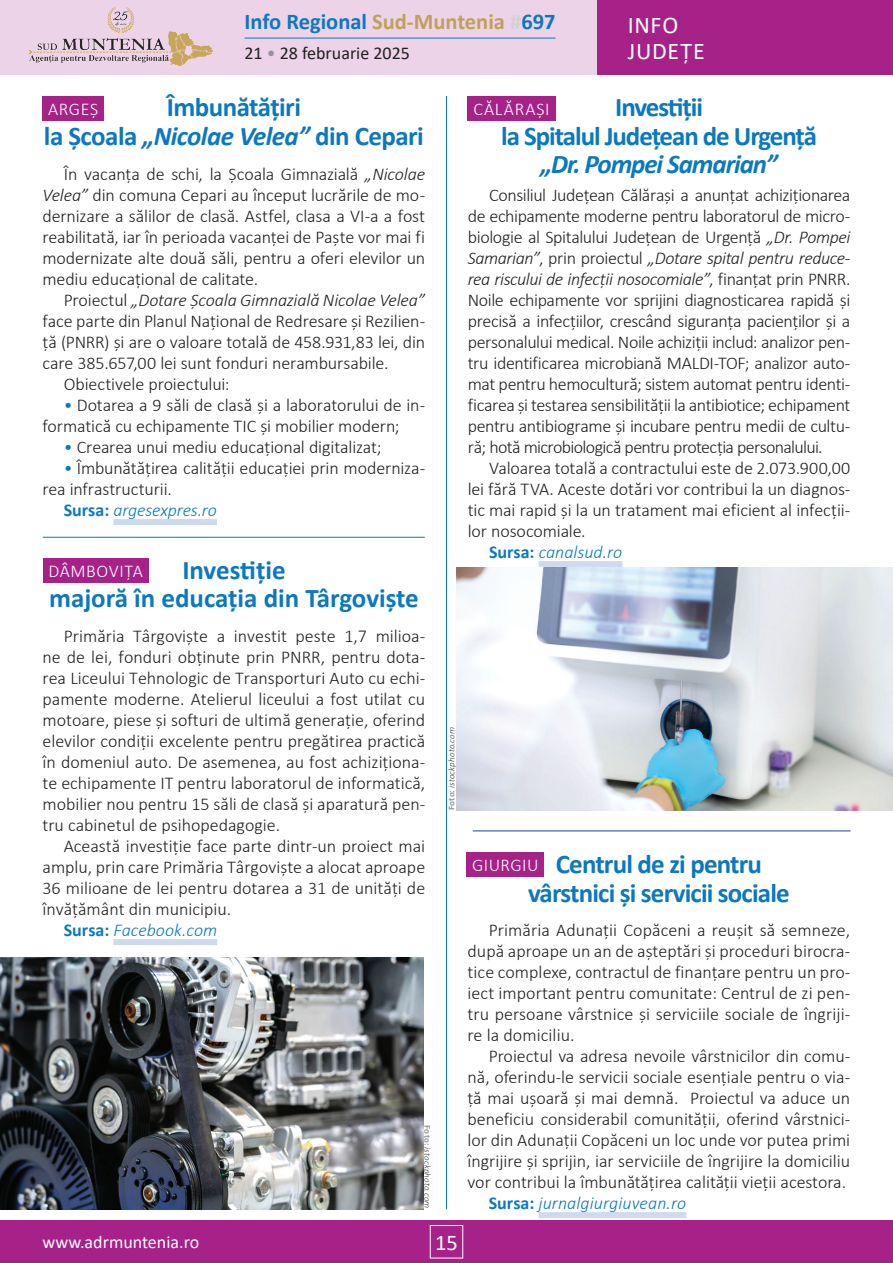
<style>
.page{position:relative;width:893px;height:1263px;background:#fff}
.page>*{position:absolute;margin:0;border:0;box-sizing:border-box;transform-origin:0 0}
.t1{font:700 27px/28.5px "Calibri";letter-spacing:-.03em;color:#0c78bf;text-align:center}
.t2{font:700 27px/28.5px "Calibri";color:#0c78bf;text-align:center}
.t3{font:italic 700 27px "Calibri";letter-spacing:-.04em;color:#0c78bf}
.t4{font:24px/25.5px "Calibri";letter-spacing:.03em;color:#fff}
.t5{font:700 22.5px "Calibri";color:#0c78bf}
.t6{font:22.5px "Calibri";color:#fff}
.t7{font:300 18px/21px "Calibri";color:#231f20;text-align:justify}
.t8{font:italic 300 18px "Calibri";color:#0c78bf}
.t9{font:italic 300 18px "Calibri";letter-spacing:-.01em;color:#231f20}
.t10{font:300 18px "Calibri";letter-spacing:.03em;color:#fff}
.t11{font:18px "Calibri";color:#fff}
.t12{font:18px "Calibri";color:#231f20}
.t13{font:300 18px "Calibri";letter-spacing:.06em;color:#fff}
.t14{font:italic 300 9px "Calibri";letter-spacing:.015em;color:#3e3e3f}
.s1{color:#bfa05c}
.s2{color:#d1d2d4}
.s3{color:#939598}
.s4{font-style:italic}
.s5{font-style:normal}
.s6{color:#0c78bf}
.s7{font-weight:700;font-style:normal}
.s8{font-weight:700;font-style:normal;color:#939598}
</style>
<div class="page">
<div style="left:0;top:0;width:893px;height:75px;background:#edd3e7"></div>
<div style="left:597px;top:0;width:296px;height:75px;background:#a72288"></div>
<div style="left:0;top:1220px;width:893px;height:43px;background:#a72288"></div>
<div style="left:430px;top:1225px;width:33px;height:33px;border:1px solid #fff"></div>
<hr style="left:244px;top:38px;width:311px;height:1px;background:#0c78bf">
<img style="left:28px;top:7px;width:185px;height:59px">
<div style="left:113px;top:519px;width:104px;height:6px;background:#cedaee"></div>
<hr style="left:446px;top:96px;width:1px;height:1113px;background:#0c78bf">
<div style="left:113px;top:939px;width:104px;height:6px;background:#cedaee"></div>
<div style="left:539px;top:561px;width:83px;height:6px;background:#cedaee"></div>
<div style="left:43px;top:96px;width:61px;height:24px;background:#a72288"></div>
<div style="left:468px;top:96px;width:88px;height:24px;background:#a72288"></div>
<div style="left:43px;top:559px;width:106px;height:24px;background:#a72288"></div>
<div style="left:466px;top:852px;width:78px;height:24px;background:#a72288"></div>
<div style="left:538px;top:1212px;width:148px;height:6px;background:#cedaee"></div>
<hr style="left:43px;top:537px;width:382px;height:1px;background:#0c78bf">
<hr style="left:473px;top:831px;width:377px;height:1px;background:#223f99">
<img style="left:0;top:957px;width:424px;height:252px">
<img style="left:457px;top:567px;width:436px;height:243px">
<p class="t5" style="left:244px;top:6px;width:313px">Info Regional <span class="s1">Sud-Muntenia</span> <span class="s2">#</span>697</p>
<p class="t12" style="left:244px;top:41px;width:167px">21 <span class="s3">•</span> 28 februarie 2025</p>
<h2 class="t4" style="left:628px;top:12px;width:79px">INFO<br>JUDEȚE</h2>
<h1 class="t1" style="left:44px;top:93px;width:382px">Îmbunătățiri<br>la Școala <span class="s4">„Nicolae Velea”</span> din Cepari</h1>
<h1 class="t1" style="left:501px;top:93px;width:317px">Investiții<br>la Spitalul Județean de Urgență</h1>
<h1 class="t3" style="left:540px;top:145px;width:239px">„Dr. Pompei Samarian”</h1>
<p class="t10" style="left:48px;top:98px;width:52px">ARGEȘ</p>
<p class="t13" style="left:473px;top:98px;width:78px">CĂLĂRAȘI</p>
<p class="t7" style="left:42px;top:163px;width:384px;text-indent:21px">În vacanța de schi, la Școala Gimnazială <span class="s4">„Nicolae Velea”</span> din comuna Cepari au început lucrările de mo&shy;dernizare a sălilor de clasă. Astfel, clasa a VI-a a fost reabilitată, iar în perioada vacanței de Paște vor mai fi modernizate alte două săli, pentru a oferi elevilor un mediu educațional de calitate.</p>
<p class="t9" style="left:64px;top:289px;width:363px"><span class="s5">Proiectul</span> „Dotare Școala Gimnazială Nicolae Velea”</p>
<p class="t7" style="left:42px;top:310px;width:384px">face parte din Planul Național de Redresare și Rezilien-</p>
<p class="t7" style="left:42px;top:331px;width:384px">ță (PNRR) și are o valoare totală de 458.931,83 lei, din</p>
<p class="t7" style="left:42px;top:352px;width:347px">care 385.657,00 lei sunt fonduri nerambursabile.</p>
<p class="t7" style="left:64px;top:373px;width:167px">Obiectivele proiectului:</p>
<p class="t7" style="left:42px;top:394px;width:384px;text-indent:21px"><span class="s6">•</span> Dotarea a 9 săli de clasă și a laboratorului de in&shy;formatică cu echipamente TIC și mobilier modern;</p>
<p class="t7" style="left:64px;top:436px;width:319px"><span class="s6">•</span> Crearea unui mediu educațional digitalizat;</p>
<p class="t7" style="left:64px;top:457px;width:363px"><span class="s6">•</span> Îmbunătățirea calității educației prin moderniza-</p>
<p class="t7" style="left:42px;top:478px;width:131px">rea infrastructurii.</p>
<p class="t8" style="left:64px;top:499px;width:155px"><span class="s7">Sursa:</span> argesexpres.ro</p>
<p class="t7" style="left:468px;top:184px;width:384px;text-indent:21px">Consiliul Județean Călărași a anunțat achiziționarea de echipamente moderne pentru laboratorul de micro&shy;biologie al Spitalului Județean de Urgență <span class="s4">„Dr. Pompei Samarian”</span>, prin proiectul <span class="s4">„Dotare spital pentru reduce&shy;rea riscului de infecții nosocomiale”</span>, finanțat prin PNRR.<br>Noile echipamente vor sprijini diagnosticarea rapidă și precisă a infecțiilor, crescând siguranța pacienților și a personalului medical. Noile achiziții includ: analizor pen&shy;tru identificarea microbiană MALDI-TOF; analizor auto&shy;mat pentru hemocultură; sistem automat pentru identi&shy;ficarea și testarea sensibilității la antibiotice; echipament pentru antibiograme și incubare pentru medii de cultu&shy;ră; hotă microbiologică pentru protecția personalului.</p>
<p class="t7" style="left:489px;top:457px;width:363px">Valoarea totală a contractului este de 2.073.900,00</p>
<p class="t7" style="left:468px;top:478px;width:384px">lei fără TVA. Aceste dotări vor contribui la un diagnos-</p>
<p class="t7" style="left:468px;top:499px;width:384px">tic mai rapid și la un tratament mai eficient al infecții-</p>
<p class="t7" style="left:468px;top:520px;width:119px">lor nosocomiale.</p>
<p class="t8" style="left:489px;top:541px;width:135px"><span class="s7">Sursa:</span> canalsud.ro</p>
<h1 class="t2" style="left:49px;top:555px;width:371px">Investiție<br>majoră în educația din Târgoviște</h1>
<p class="t10" style="left:49px;top:560px;width:96px">DÂMBOVIȚA</p>
<p class="t7" style="left:43px;top:625px;width:384px;text-indent:21px">Primăria Târgoviște a investit peste 1,7 milioa&shy;ne de lei, fonduri obținute prin PNRR, pentru dota&shy;rea Liceului Tehnologic de Transporturi Auto cu echi&shy;pamente moderne. Atelierul liceului a fost utilat cu motoare, piese și softuri de ultimă generație, oferind elevilor condiții excelente pentru pregătirea practică în domeniul auto. De asemenea, au fost achiziționa&shy;te echipamente IT pentru laboratorul de informatică, mobilier nou pentru 15 săli de clasă și aparatură pen&shy;tru cabinetul de psihopedagogie.</p>
<p class="t7" style="left:64px;top:835px;width:363px">Această investiție face parte dintr-un proiect mai</p>
<p class="t7" style="left:43px;top:856px;width:384px">amplu, prin care Primăria Târgoviște a alocat aproape</p>
<p class="t7" style="left:43px;top:877px;width:384px">36 milioane de lei pentru dotarea a 31 de unități de</p>
<p class="t7" style="left:43px;top:898px;width:190px">învățământ din municipiu.</p>
<p class="t8" style="left:64px;top:919px;width:155px"><span class="s7">Sursa:</span> Facebook.com</p>
<p class="t14" style="left:446px;top:810px;width:85px;rotate:-90deg"><span class="s8">Foto:</span> istockphoto.com</p>
<p class="t14" style="left:433px;top:1125px;width:85px;rotate:90deg"><span class="s8">Foto:</span> istockphoto.com</p>
<p class="t11" style="left:43px;top:1230px;width:158px">www.adrmuntenia.ro</p>
<p class="t6" style="left:435px;top:1226px;width:24px">15</p>
<h1 class="t1" style="left:528px;top:850px;width:263px">Centrul de zi pentru vârstnici și servicii sociale</h1>
<p class="t10" style="left:472px;top:854px;width:68px">GIURGIU</p>
<p class="t7" style="left:468px;top:919px;width:384px;text-indent:21px">Primăria Adunații Copăceni a reușit să semneze, după aproape un an de așteptări și proceduri birocra&shy;tice complexe, contractul de finanțare pentru un pro&shy;iect important pentru comunitate: Centrul de zi pen&shy;tru persoane vârstnice și serviciile sociale de îngriji&shy;re la domiciliu.</p>
<p class="t7" style="left:489px;top:1045px;width:363px">Proiectul va adresa nevoile vârstnicilor din comu-</p>
<p class="t7" style="left:468px;top:1066px;width:384px">nă, oferindu-le servicii sociale esențiale pentru o via-</p>
<p class="t7" style="left:468px;top:1087px;width:384px">ță mai ușoară și mai demnă. Proiectul va aduce un</p>
<p class="t7" style="left:468px;top:1108px;width:384px">beneficiu considerabil comunității, oferind vârstnici-</p>
<p class="t7" style="left:468px;top:1129px;width:384px">lor din Adunații Copăceni un loc unde vor putea primi</p>
<p class="t7" style="left:468px;top:1150px;width:384px">îngrijire și sprijin, iar serviciile de îngrijire la domiciliu</p>
<p class="t7" style="left:468px;top:1171px;width:380px">vor contribui la îmbunătățirea calității vieții acestora.</p>
<p class="t8" style="left:489px;top:1192px;width:199px"><span class="s7">Sursa:</span> jurnalgiurgiuvean.ro</p>
</div>
